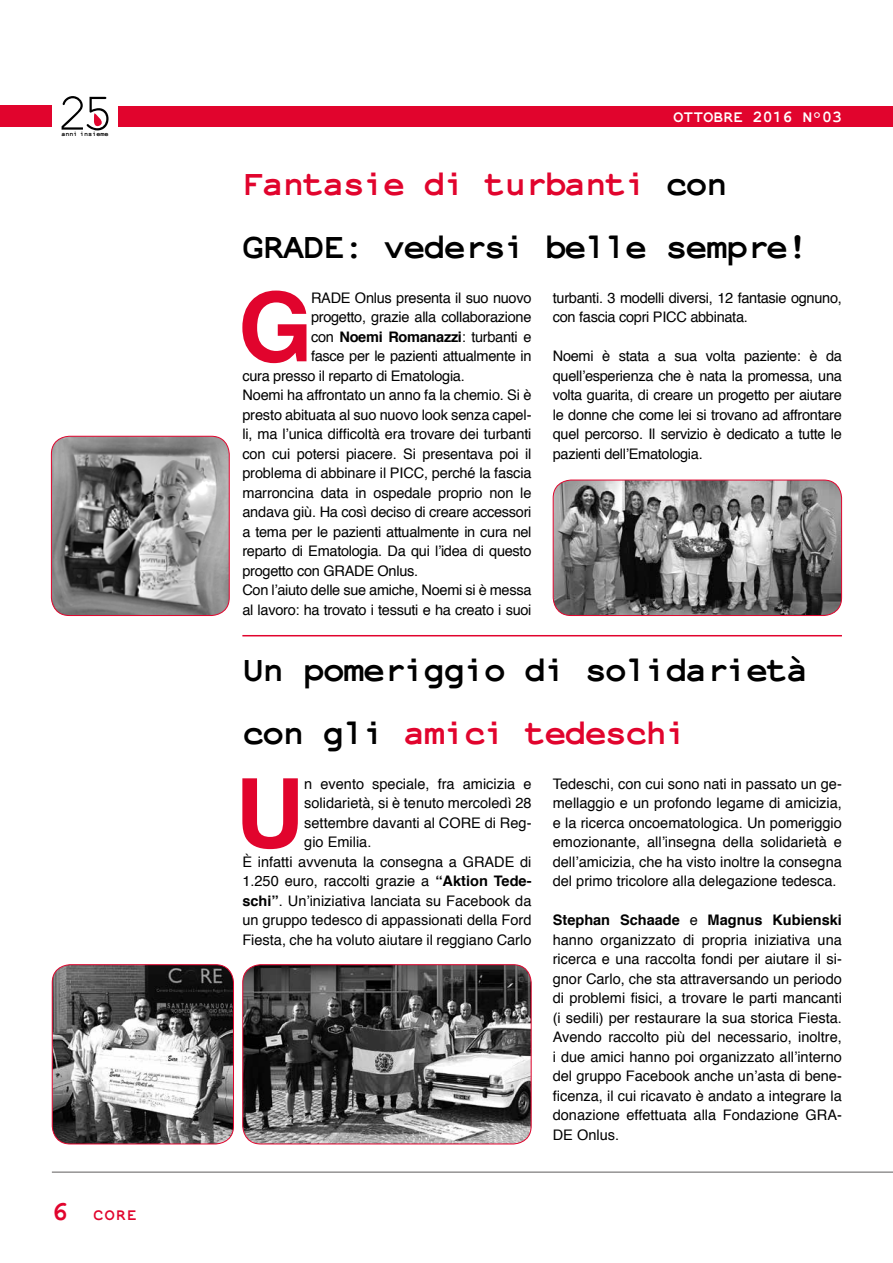
<style>
.page{position:relative;width:893px;height:1263px;background:#fff}
.page>*{position:absolute;margin:0;border:0;box-sizing:border-box;transform-origin:0 0}
.t1{font:700 95.85px "Helvetica";color:#e1042d}
.t2{font:700 36px/63px "Not Courier Sans";letter-spacing:-.04em;color:#000}
.t3{font:700 27px "Not Courier Sans";color:#e1042d}
.t4{font:700 16.5px "Not Courier Sans";color:#fff}
.t5{font:700 16.5px "Not Courier Sans";color:#e1042d}
.t6{font:14.55px/19.5px "Helvetica";letter-spacing:-.01em;color:#000;text-align:justify}
.t7{font:700 14.55px "Helvetica";letter-spacing:-.02em;color:#000}
.t8{font:700 6.9px "Not Courier Sans";color:#000}
.s1{color:#e1042d}
.s2{font-weight:400}
.s3{font-weight:700}
</style>
<div class="page">
<div style="left:118px;top:106px;width:775px;height:20px;background:#e1042d"></div>
<hr style="left:52px;top:1171px;width:841px;height:2px;background:#706f6f">
<svg style="left:62px;top:96px;width:47px;height:34px"></svg>
<div style="left:0;top:105px;width:52px;height:22px;background:#e1042d"></div>
<img style="left:51px;top:436px;width:178px;height:179px">
<div style="left:51px;top:436px;width:179px;height:180px;border:1px solid #e1042d;border-radius:18px"></div>
<img style="left:553px;top:480px;width:289px;height:135px">
<div style="left:553px;top:480px;width:289px;height:136px;border:1px solid #e1042d;border-radius:18px"></div>
<img style="left:243px;top:965px;width:288px;height:179px">
<div style="left:242px;top:964px;width:289px;height:180px;border:1px solid #e1042d;border-radius:18px"></div>
<img style="left:52px;top:965px;width:181px;height:179px">
<div style="left:52px;top:964px;width:182px;height:180px;border:1px solid #e1042d;border-radius:18px"></div>
<hr style="left:242px;top:635px;width:600px;height:1px;background:#e1042d">
<p class="t8" style="left:61px;top:129px;width:49px">anni insieme</p>
<h3 class="t3" style="left:52px;top:1191px;width:18px">6</h3>
<p class="t5" style="left:94px;top:1202px;width:45px">CORE</p>
<p class="t4" style="left:674px;top:104px;width:170px">OTTOBRE 2016 N°03</p>
<h2 class="t2" style="left:242px;top:149px;width:567px"><span class="s1">Fantasie di turbanti</span> con<br>GRADE: vedersi belle sempre!</h2>
<h1 class="t1" style="left:238px;top:250px;width:76px">G</h1>
<p class="t6" style="left:311px;top:288px;width:222px">RADE Onlus presenta il suo nuovo</p>
<p class="t6" style="left:311px;top:308px;width:222px">progetto, grazie alla collaborazione</p>
<p class="t7" style="left:311px;top:325px;width:222px"><span class="s2">con</span> Noemi Romanazzi<span class="s2">: turbanti e</span></p>
<p class="t6" style="left:311px;top:347px;width:222px">fasce per le pazienti attualmente in</p>
<p class="t6" style="left:242px;top:366px;width:224px">cura presso il reparto di Ematologia.</p>
<p class="t6" style="left:242px;top:386px;width:291px">Noemi ha affrontato un anno fa la chemio. Si è</p>
<p class="t6" style="left:242px;top:405px;width:291px">presto abituata al suo nuovo look senza capel-</p>
<p class="t6" style="left:242px;top:425px;width:291px">li, ma l’unica difficoltà era trovare dei turbanti</p>
<p class="t6" style="left:242px;top:444px;width:291px">con cui potersi piacere. Si presentava poi il</p>
<p class="t6" style="left:242px;top:464px;width:291px">problema di abbinare il PICC, perché la fascia</p>
<p class="t6" style="left:242px;top:483px;width:291px">marroncina data in ospedale proprio non le</p>
<p class="t6" style="left:242px;top:503px;width:291px">andava giù. Ha così deciso di creare accessori</p>
<p class="t6" style="left:242px;top:522px;width:291px">a tema per le pazienti attualmente in cura nel</p>
<p class="t6" style="left:242px;top:542px;width:291px">reparto di Ematologia. Da qui l’idea di questo</p>
<p class="t6" style="left:242px;top:561px;width:177px">progetto con GRADE Onlus.</p>
<p class="t6" style="left:242px;top:581px;width:291px">Con l’aiuto delle sue amiche, Noemi si è messa</p>
<p class="t6" style="left:242px;top:600px;width:291px">al lavoro: ha trovato i tessuti e ha creato i suoi</p>
<p class="t6" style="left:553px;top:288px;width:291px">turbanti. 3 modelli diversi, 12 fantasie ognuno, con fascia copri PICC abbinata.</p>
<p class="t6" style="left:553px;top:347px;width:291px">Noemi è stata a sua volta paziente: è da quell’esperienza che è nata la promessa, una volta guarita, di creare un progetto per aiutare le donne che come lei si trovano ad affrontare quel percorso. Il servizio è dedicato a tutte le pazienti dell’Ematologia.</p>
<h2 class="t2" style="left:242px;top:635px;width:567px">Un pomeriggio di solidarietà con gli <span class="s1">amici tedeschi</span></h2>
<h1 class="t1" style="left:235px;top:736px;width:71px">U</h1>
<p class="t6" style="left:304px;top:774px;width:229px">n evento speciale, fra amicizia e</p>
<p class="t6" style="left:304px;top:794px;width:229px">solidarietà, si è tenuto mercoledì 28</p>
<p class="t6" style="left:304px;top:813px;width:229px">settembre davanti al CORE di Reg-</p>
<p class="t6" style="left:304px;top:833px;width:69px">gio Emilia.</p>
<p class="t6" style="left:242px;top:852px;width:291px">È infatti avvenuta la consegna a GRADE di</p>
<p class="t6" style="left:242px;top:872px;width:291px">1.250 euro, raccolti grazie a <span class="s3">“Aktion Tede-</span></p>
<p class="t6" style="left:242px;top:891px;width:291px"><span class="s3">schi”</span>. Un’iniziativa lanciata su Facebook da</p>
<p class="t6" style="left:242px;top:911px;width:291px">un gruppo tedesco di appassionati della Ford</p>
<p class="t6" style="left:242px;top:930px;width:291px">Fiesta, che ha voluto aiutare il reggiano Carlo</p>
<p class="t6" style="left:553px;top:774px;width:291px">Tedeschi, con cui sono nati in passato un ge&shy;mellaggio e un profondo legame di amicizia, e la ricerca oncoematologica. Un pomeriggio emozionante, all’insegna della solidarietà e dell’amicizia, che ha visto inoltre la consegna del primo tricolore alla delegazione tedesca.</p>
<p class="t6" style="left:553px;top:911px;width:291px"><span class="s3">Stephan Schaade</span> e <span class="s3">Magnus Kubienski </span>hanno organizzato di propria iniziativa una ricerca e una raccolta fondi per aiutare il si&shy;gnor Carlo, che sta attraversando un periodo di problemi fisici, a trovare le parti mancanti (i sedili) per restaurare la sua storica Fiesta.<br>Avendo raccolto più del necessario, inoltre, i due amici hanno poi organizzato all’interno del gruppo Facebook anche un’asta di bene&shy;ficenza, il cui ricavato è andato a integrare la donazione effettuata alla Fondazione GRA-DE Onlus.</p>
</div>
